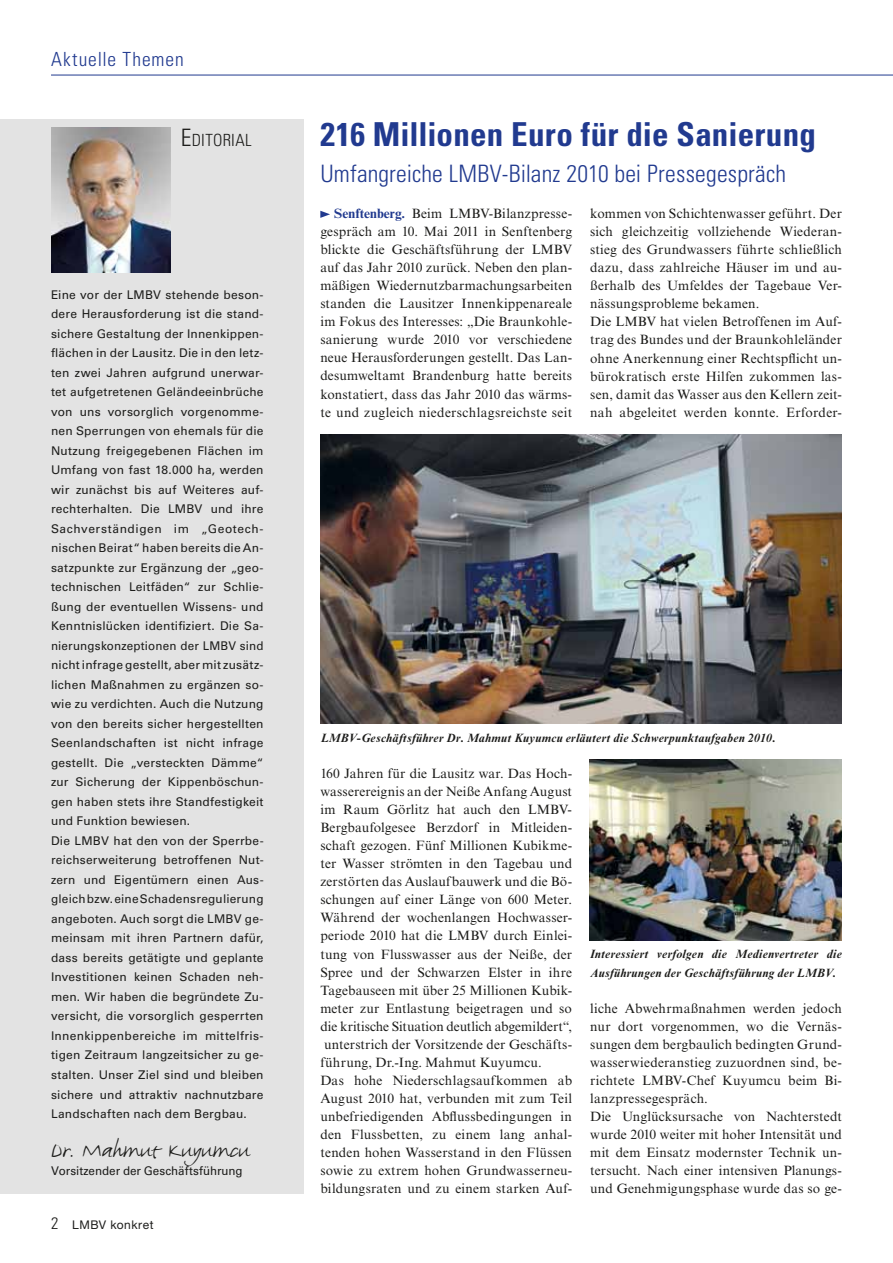
<style>
.page{position:relative;width:893px;height:1263px;background:#fff}
.page>*{position:absolute;margin:0;border:0;box-sizing:border-box;transform-origin:0 0}
.t1{font:700 condensed 33px "Univers LT Std";letter-spacing:.005em;color:#213a8f}
.t2{font:27px "FF Justlefthand";color:#1d1d1b}
.t3{font:300 condensed 24px "Univers LT Std";letter-spacing:.005em;color:#213a8f}
.t4{font:300 condensed 19.5px "Univers LT Std";letter-spacing:.045em;color:#213a8f}
.t5{font:300 condensed 16.8px "Univers LT Std";letter-spacing:.015em;color:#1d1d1b}
.t6{font:13.5px/18px "Times New Roman MT Std";letter-spacing:.015em;color:#1d1d1b}
.t7{font:12px/19.5px "Univers LT Std";letter-spacing:.015em;color:#1d1d1b}
.t8{font:italic 700 12px/18px "Times New Roman MT Std";letter-spacing:.015em;color:#1d1d1b}
.t9{font:12px "Helvetica Neue LT Std";letter-spacing:.04em;color:#1d1d1b}
.s1{font-size:24px}
.s2{font-family:"Univers LT Std";font-weight:300;font-stretch:condensed;font-size:16.5px}
.s3{font-weight:700;color:#213a8f}
</style>
<div class="page">
<hr style="left:51px;top:75px;width:842px;height:1px;background:#213a8f">
<svg style="left:320px;top:211px;width:10px;height:7px"></svg>
<div style="left:0;top:119px;width:303px;height:1074px;background:#e3e3e3"></div>
<img style="left:320px;top:435px;width:522px;height:289px">
<img style="left:51px;top:128px;width:119px;height:144px">
<img style="left:590px;top:760px;width:252px;height:180px">
<h3 class="t4" style="left:51px;top:47px;width:134px">Aktuelle Themen</h3>
<p class="t5" style="left:181px;top:130px;width:73px"><span class="s1">E</span>DITORIAL</p>
<h1 class="t1" style="left:320px;top:114px;width:497px">216 Millionen Euro für die Sanierung</h1>
<h3 class="t3" style="left:320px;top:159px;width:467px">Umfangreiche LMBV-Bilanz 2010 bei Pressegespräch</h3>
<p class="t7" style="left:51px;top:285px;width:214px">Eine vor der LMBV stehende beson&shy;dere Herausforderung ist die stand&shy;sichere Gestaltung der Innenkippen&shy;flächen in der Lausitz. Die in den letz&shy;ten zwei Jahren aufgrund unerwar&shy;tet aufgetretenen Geländeeinbrüche von uns vorsorglich vorgenomme&shy;nen Sperrungen von ehemals für die Nutzung freigegebenen Flächen im Umfang von fast 18.000 ha, werden wir zunächst bis auf Weiteres auf&shy;rechterhalten. Die LMBV und ihre Sachverständigen im „Geotech&shy;nischen Beirat“ haben bereits die An&shy;satzpunkte zur Ergänzung der „geo&shy;technischen Leitfäden“ zur Schlie&shy;ßung der eventuellen Wissens- und Kenntnislücken identifiziert. Die Sa&shy;nierungskonzeptionen der LMBV sind nicht infrage gestellt, aber mit zusätz&shy;lichen Maßnahmen zu ergänzen so&shy;wie zu verdichten. Auch die Nutzung von den bereits sicher hergestellten Seenlandschaften ist nicht infrage gestellt. Die „versteckten Dämme“ zur Sicherung der Kippenböschun&shy;gen haben stets ihre Standfestigkeit und Funktion bewiesen.<br>Die LMBV hat den von der Sperrbe&shy;reichserweiterung betroffenen Nut&shy;zern und Eigentümern einen Aus&shy;gleich bzw. eine Schadensregulierung angeboten. Auch sorgt die LMBV ge&shy;meinsam mit ihren Partnern dafür, dass bereits getätigte und geplante Investitionen keinen Schaden neh&shy;men. Wir haben die begründete Zu&shy;versicht, die vorsorglich gesperrten Innenkippenbereiche im mittelfris&shy;tigen Zeitraum langzeitsicher zu ge&shy;stalten. Unser Ziel sind und bleiben sichere und attraktiv nachnutzbare Landschaften nach dem Bergbau.</p>
<h2 class="t2" style="left:51px;top:1135px;width:200px">Dr. Mahmut Kuyumcu</h2>
<p class="t7" style="left:51px;top:1161px;width:193px">Vorsitzender der Geschäftsführung</p>
<p class="t9" style="left:51px;top:1218px;width:104px"><span class="s2">2</span> LMBV konkret</p>
<p class="t6" style="left:320px;top:204px;width:253px;text-align:justify;text-indent:14px"><span class="s3">Senftenberg.</span> Beim LMBV-Bilanzpresse&shy;gespräch am 10. Mai 2011 in Senftenberg blickte die Geschäftsführung der LMBV auf das Jahr 2010 zurück. Neben den plan&shy;mäßigen Wiedernutzbarmachungsarbeiten standen die Lausitzer Innenkippenareale im Fokus des Interesses: „Die Braunkohle&shy;sanierung wurde 2010 vor verschiedene neue Herausforderungen gestellt. Das Lan&shy;desumweltamt Brandenburg hatte bereits konstatiert, dass das Jahr 2010 das wärms&shy;te und zugleich niederschlagsreichste seit</p>
<p class="t6" style="left:590px;top:204px;width:253px">kommen von Schichtenwasser geführt. Der sich gleichzeitig vollziehende Wiederan&shy;stieg des Grundwassers führte schließlich dazu, dass zahlreiche Häuser im und au&shy;ßerhalb des Umfeldes der Tagebaue Ver&shy;nässungsprobleme bekamen.<br>Die LMBV hat vielen Betroffenen im Auf&shy;trag des Bundes und der Braunkohleländer ohne Anerkennung einer Rechtspflicht un&shy;bürokratisch erste Hilfen zukommen las&shy;sen, damit das Wasser aus den Kellern zeit&shy;nah abgeleitet werden konnte. Erforder-</p>
<p class="t8" style="left:321px;top:729px;width:456px">LMBV-Geschäftsführer Dr. Mahmut Kuyumcu erläutert die Schwerpunktaufgaben 2010.</p>
<p class="t6" style="left:320px;top:764px;width:253px">160 Jahren für die Lausitz war. Das Hoch&shy;wasserereignis an der Neiße Anfang August im Raum Görlitz hat auch den LMBV-Bergbaufolgesee Berzdorf in Mitleiden&shy;schaft gezogen. Fünf Millionen Kubikme&shy;ter Wasser strömten in den Tagebau und zerstörten das Auslaufbauwerk und die Bö&shy;schungen auf einer Länge von 600 Meter.<br>Während der wochenlangen Hochwasser&shy;periode 2010 hat die LMBV durch Einlei&shy;tung von Flusswasser aus der Neiße, der Spree und der Schwarzen Elster in ihre Tagebauseen mit über 25 Millionen Kubik&shy;meter zur Entlastung beigetragen und so die kritische Situation deutlich abgemildert“, unterstrich der Vorsitzende der Geschäfts&shy;führung, Dr.-Ing. Mahmut Kuyumcu.<br>Das hohe Niederschlagsaufkommen ab August 2010 hat, verbunden mit zum Teil unbefriedigenden Abflussbedingungen in den Flussbetten, zu einem lang anhal&shy;tenden hohen Wasserstand in den Flüssen sowie zu extrem hohen Grundwasserneu&shy;bildungsraten und zu einem starken Auf-</p>
<p class="t8" style="left:590px;top:945px;width:253px">Interessiert verfolgen die Medienvertreter die<br>Ausführungen der Geschäftsführung der LMBV.</p>
<p class="t6" style="left:590px;top:999px;width:253px">liche Abwehrmaßnahmen werden jedoch nur dort vorgenommen, wo die Vernäs&shy;sungen dem bergbaulich bedingten Grund&shy;wasserwiederanstieg zuzuordnen sind, be&shy;richtete LMBV-Chef Kuyumcu beim Bi&shy;lanzpressegespräch.<br>Die Unglücksursache von Nachterstedt wurde 2010 weiter mit hoher Intensität und mit dem Einsatz modernster Technik un&shy;tersucht. Nach einer intensiven Planungs&shy;und Genehmigungsphase wurde das so ge-</p>
</div>
